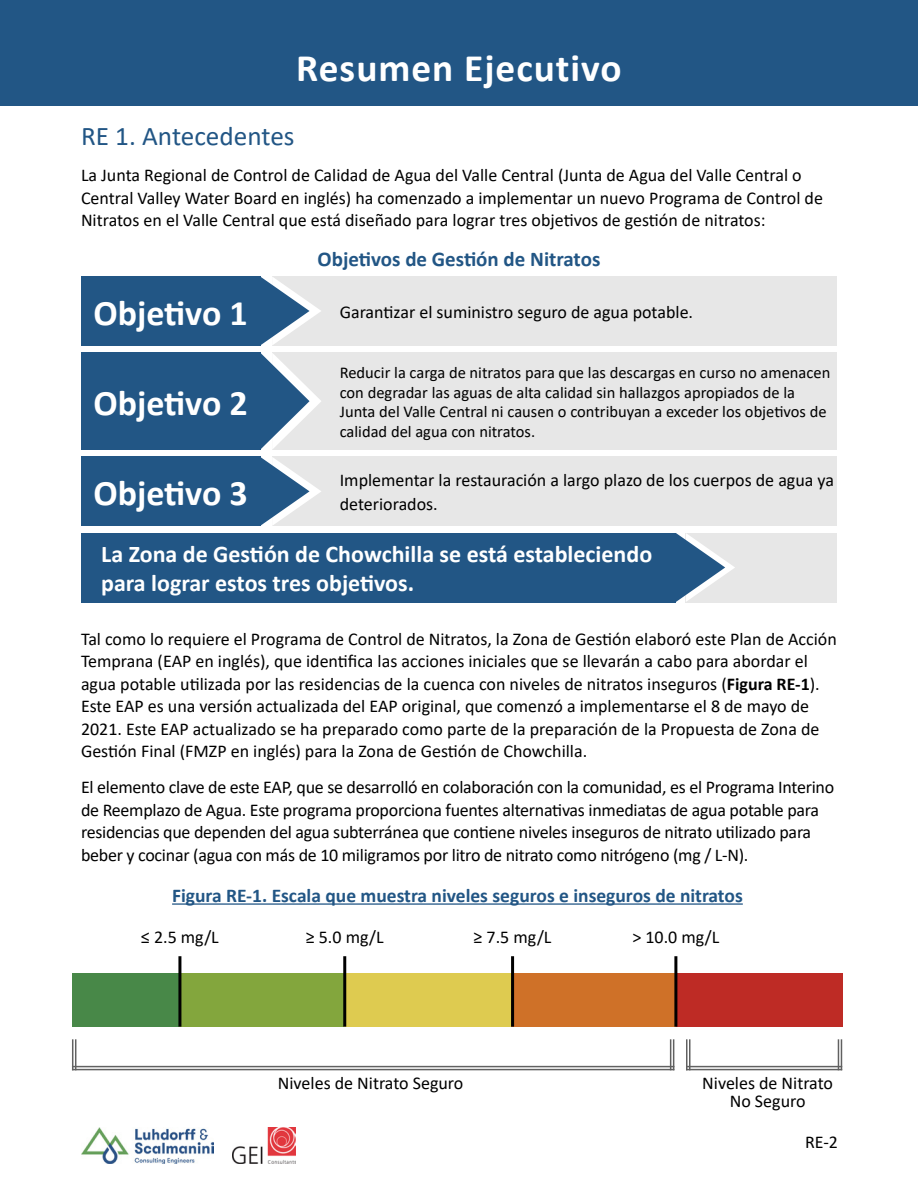
<style>
.page{position:relative;width:918px;height:1188px;background:#fff}
.page>*{position:absolute;margin:0;border:0;box-sizing:border-box;transform-origin:0 0}
.t1{font:700 39px "Calibri";letter-spacing:.025em;color:#fff}
.t2{font:700 36px "Calibri";color:#fff}
.t3{font:27px "Calibri";color:#225685}
.t4{font:700 24px/28.5px "Calibri";color:#fff}
.t5{font:700 21px "Calibri";color:#225685}
.t6{font:700 19.5px "Calibri";color:#225685}
.t7{font:18px/22.5px "Calibri";color:#000}
.t8{font:16.5px/19.5px "Calibri";color:#000}
.s1{font-weight:700}
</style>
<div class="page">
<img style="left:81px;top:1128px;width:132px;height:35px">
<img style="left:232px;top:1128px;width:63px;height:35px">
<div style="left:0;top:0;width:918px;height:106px;background:#225685"></div>
<div style="left:72px;top:973px;width:108px;height:54px;background:#488848"></div>
<div style="left:179px;top:973px;width:166px;height:54px;background:#83a63d"></div>
<div style="left:345px;top:973px;width:166px;height:54px;background:#decb50"></div>
<div style="left:511px;top:973px;width:166px;height:54px;background:#cf7128"></div>
<div style="left:676px;top:973px;width:166px;height:54px;background:#be2b25"></div>
<hr style="left:178px;top:956px;width:3px;height:71px;background:#000">
<hr style="left:343px;top:956px;width:3px;height:71px;background:#000">
<hr style="left:511px;top:956px;width:3px;height:71px;background:#000">
<hr style="left:674px;top:956px;width:3px;height:71px;background:#000">
<hr style="left:72px;top:1066px;width:602px;height:1px;background:#616161">
<hr style="left:72px;top:1069px;width:602px;height:1px;background:#616161">
<hr style="left:72px;top:1039px;width:1px;height:31px;background:#616161">
<hr style="left:75px;top:1039px;width:1px;height:31px;background:#616161">
<hr style="left:670px;top:1039px;width:1px;height:31px;background:#616161">
<hr style="left:673px;top:1039px;width:1px;height:31px;background:#616161">
<hr style="left:686px;top:1066px;width:156px;height:1px;background:#616161">
<hr style="left:686px;top:1069px;width:156px;height:1px;background:#616161">
<hr style="left:686px;top:1039px;width:1px;height:31px;background:#616161">
<hr style="left:689px;top:1039px;width:2px;height:31px;background:#616161">
<hr style="left:838px;top:1039px;width:1px;height:31px;background:#616161">
<hr style="left:841px;top:1039px;width:1px;height:31px;background:#616161">
<hr style="left:172px;top:903px;width:571px;height:2px;background:#225685">
<div style="left:272px;top:276px;width:565px;height:70px;background:#e7e7e7"></div>
<div style="left:81px;top:276px;width:179px;height:70px;background:#225685"></div>
<svg style="left:260px;top:276px;width:61px;height:70px"></svg>
<div style="left:272px;top:457px;width:565px;height:69px;background:#e7e7e7"></div>
<div style="left:81px;top:457px;width:179px;height:69px;background:#225685"></div>
<svg style="left:260px;top:457px;width:61px;height:69px"></svg>
<div style="left:686px;top:533px;width:151px;height:69px;background:#e7e7e7"></div>
<div style="left:81px;top:533px;width:595px;height:69px;background:#225685"></div>
<svg style="left:676px;top:533px;width:59px;height:69px"></svg>
<div style="left:272px;top:353px;width:565px;height:97px;background:#e7e7e7"></div>
<div style="left:81px;top:353px;width:179px;height:97px;background:#225685"></div>
<svg style="left:260px;top:353px;width:61px;height:97px"></svg>
<h1 class="t1" style="left:296px;top:41px;width:327px">Resumen Ejecutivo</h1>
<h3 class="t3" style="left:81px;top:118px;width:215px">RE 1. Antecedentes</h3>
<p class="t7" style="left:81px;top:164px;width:743px">La Junta Regional de Control de Calidad de Agua del Valle Central (Junta de Agua del Valle Central o<br>Central Valley Water Board en inglés) ha comenzado a implementar un nuevo Programa de Control de<br>Nitratos en el Valle Central que está diseñado para lograr tres objetivos de gestión de nitratos:</p>
<p class="t5" style="left:318px;top:244px;width:284px">Objetivos de Gestión de Nitratos</p>
<h2 class="t2" style="left:94px;top:287px;width:156px">Objetivo 1</h2>
<p class="t7" style="left:340px;top:300px;width:355px">Garantizar el suministro seguro de agua potable.</p>
<h2 class="t2" style="left:94px;top:377px;width:156px">Objetivo 2</h2>
<p class="t8" style="left:340px;top:362px;width:492px">Reducir la carga de nitratos para que las descargas en curso no amenacen con degradar las aguas de alta calidad sin hallazgos apropiados de la Junta del Valle Central ni causen o contribuyan a exceder los objetivos de calidad del agua con nitratos.</p>
<p class="t7" style="left:340px;top:468px;width:496px">Implementar la restauración a largo plazo de los cuerpos de agua ya</p>
<h2 class="t2" style="left:94px;top:467px;width:156px">Objetivo 3</h2>
<p class="t7" style="left:340px;top:492px;width:100px">deteriorados.</p>
<h3 class="t4" style="left:101px;top:540px;width:553px">La Zona de Gestión de Chowchilla se está estableciendo para lograr estos tres objetivos.</h3>
<p class="t7" style="left:81px;top:627px;width:757px">Tal como lo requiere el Programa de Control de Nitratos, la Zona de Gestión elaboró este Plan de Acción Temprana (EAP en inglés), que identifica las acciones iniciales que se llevarán a cabo para abordar el agua potable utilizada por las residencias de la cuenca con niveles de nitratos inseguros (<span class="s1">Figura RE-1</span>).<br>Este EAP es una versión actualizada del EAP original, que comenzó a implementarse el 8 de mayo de 2021. Este EAP actualizado se ha preparado como parte de la preparación de la Propuesta de Zona de Gestión Final (FMZP en inglés) para la Zona de Gestión de Chowchilla.</p>
<p class="t7" style="left:81px;top:776px;width:755px">El elemento clave de este EAP, que se desarrolló en colaboración con la comunidad, es el Programa Interino de Reemplazo de Agua. Este programa proporciona fuentes alternativas inmediatas de agua potable para residencias que dependen del agua subterránea que contiene niveles inseguros de nitrato utilizado para beber y cocinar (agua con más de 10 miligramos por litro de nitrato como nitrógeno (mg / L-N).</p>
<p class="t6" style="left:172px;top:882px;width:572px">Figura RE-1. Escala que muestra niveles seguros e inseguros de nitratos</p>
<p class="t7" style="left:141px;top:925px;width:79px">≤ 2.5 mg/L</p>
<p class="t7" style="left:306px;top:925px;width:79px">≥ 5.0 mg/L</p>
<p class="t7" style="left:474px;top:925px;width:79px">≥ 7.5 mg/L</p>
<p class="t7" style="left:632px;top:925px;width:89px">&gt; 10.0 mg/L</p>
<p class="t7" style="left:278px;top:1071px;width:187px">Niveles de Nitrato Seguro</p>
<p class="t7" style="left:702px;top:1074px;width:132px;line-height:18px;text-align:center">Niveles de Nitrato<br>No Seguro</p>
<p class="t7" style="left:805px;top:1130px;width:34px">RE-2</p>
</div>
